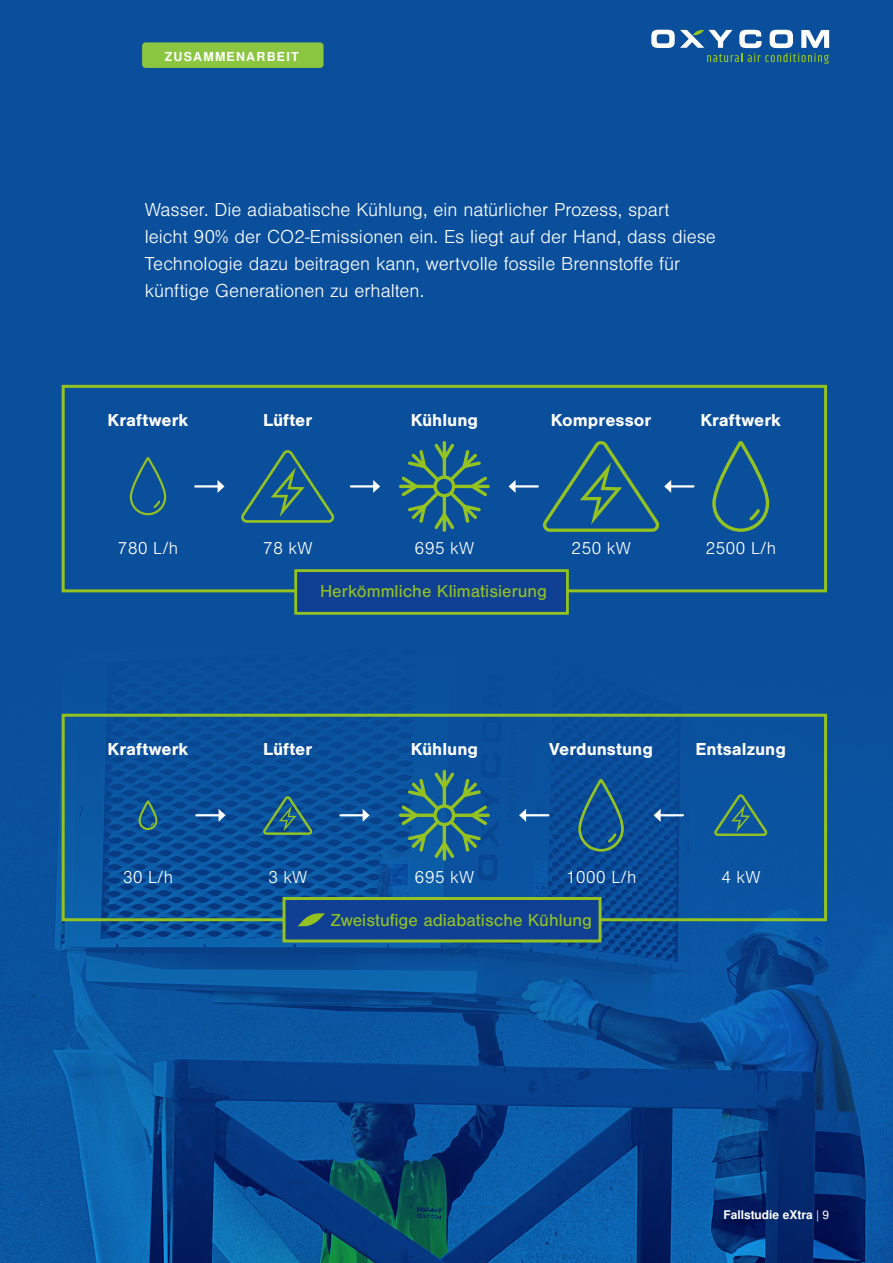
<style>
.page{position:relative;width:893px;height:1263px;background:#0a4f9b}
.page>*{position:absolute;margin:0;border:0;box-sizing:border-box;transform-origin:0 0}
.t1{font:300 19.5px/27px "Nimbus San";color:#fff}
.t2{font:700 18px "Nimbus San";color:#fff}
.t3{font:18px "Nimbus San";color:#94c221}
.t4{font:300 18px "Nimbus San";color:#fff}
.t5{font:700 12.45px "Nimbus San L";letter-spacing:.1em;color:#fff}
.t6{font:700 12px "Nimbus San L";color:#fff}
.s1{font-weight:400}
</style>
<div class="page">
<img style="left:0;top:713px;width:893px;height:550px">
<svg style="left:651px;top:30px;width:178px;height:34px"></svg>
<div style="left:62px;top:385px;width:765px;height:207px;border:3px solid #94c221"></div>
<svg style="left:241px;top:450px;width:93px;height:73px"></svg>
<svg style="left:712px;top:441px;width:58px;height:91px"></svg>
<svg style="left:130px;top:457px;width:37px;height:58px"></svg>
<hr style="left:452px;top:485px;width:38px;height:3px;background:#94c221;border-radius:2px">
<hr style="left:443px;top:494px;width:3px;height:38px;background:#94c221;border-radius:2px">
<hr style="left:399px;top:485px;width:37px;height:3px;background:#94c221;border-radius:2px">
<hr style="left:443px;top:441px;width:3px;height:37px;background:#94c221;border-radius:2px">
<svg style="left:401px;top:443px;width:86px;height:86px"></svg>
<div style="left:294px;top:569px;width:275px;height:46px;background:#0f4094;border:3px solid #94c221"></div>
<hr style="left:195px;top:485px;width:24px;height:2px;background:#fff">
<svg style="left:218px;top:480px;width:7px;height:13px"></svg>
<hr style="left:351px;top:485px;width:23px;height:2px;background:#fff">
<svg style="left:373px;top:480px;width:7px;height:13px"></svg>
<hr style="left:514px;top:485px;width:24px;height:2px;background:#fff">
<svg style="left:509px;top:480px;width:7px;height:13px"></svg>
<hr style="left:670px;top:485px;width:23px;height:2px;background:#fff">
<svg style="left:543px;top:441px;width:128px;height:91px"></svg>
<div style="left:62px;top:714px;width:765px;height:207px;border:3px solid #94c221"></div>
<svg style="left:714px;top:794px;width:54px;height:42px"></svg>
<svg style="left:138px;top:800px;width:19px;height:30px"></svg>
<svg style="left:452px;top:813px;width:38px;height:4px"></svg>
<hr style="left:443px;top:823px;width:3px;height:38px;background:#94c221;border-radius:2px">
<hr style="left:443px;top:770px;width:3px;height:37px;background:#94c221;border-radius:2px">
<svg style="left:401px;top:772px;width:86px;height:86px"></svg>
<div style="left:282px;top:897px;width:320px;height:45px;background:#0f4094;border:3px solid #94c221"></div>
<svg style="left:298px;top:913px;width:27px;height:13px"></svg>
<hr style="left:196px;top:814px;width:24px;height:2px;background:#fff">
<svg style="left:219px;top:809px;width:7px;height:13px"></svg>
<hr style="left:340px;top:814px;width:24px;height:2px;background:#fff">
<svg style="left:363px;top:809px;width:7px;height:13px"></svg>
<hr style="left:525px;top:814px;width:23px;height:2px;background:#fff">
<svg style="left:519px;top:809px;width:7px;height:13px"></svg>
<hr style="left:659px;top:814px;width:24px;height:2px;background:#fff">
<svg style="left:654px;top:809px;width:7px;height:13px"></svg>
<svg style="left:262px;top:796px;width:51px;height:39px"></svg>
<svg style="left:578px;top:779px;width:46px;height:73px"></svg>
<div style="left:142px;top:42px;width:182px;height:26px;background:#8bc640;border-radius:4px"></div>
<p class="t5" style="left:165px;top:47px;width:135px">ZUSAMMENARBEIT</p>
<p class="t1" style="left:145px;top:196px;width:573px">Wasser. Die adiabatische Kühlung, ein natürlicher Prozess, spart leicht 90% der CO2-Emissionen ein. Es liegt auf der Hand, dass diese Technologie dazu beitragen kann, wertvolle fossile Brennstoffe für künftige Generationen zu erhalten.</p>
<p class="t2" style="left:108px;top:410px;width:82px">Kraftwerk</p>
<p class="t2" style="left:263px;top:410px;width:51px">Lüfter</p>
<p class="t2" style="left:411px;top:410px;width:69px">Kühlung</p>
<p class="t2" style="left:551px;top:410px;width:102px">Kompressor</p>
<p class="t2" style="left:700px;top:410px;width:82px">Kraftwerk</p>
<p class="t4" style="left:118px;top:539px;width:62px">780 L/h</p>
<p class="t4" style="left:263px;top:539px;width:51px">78 kW</p>
<p class="t4" style="left:415px;top:539px;width:61px">695 kW</p>
<p class="t4" style="left:571px;top:539px;width:61px">250 kW</p>
<p class="t4" style="left:705px;top:539px;width:72px">2500 L/h</p>
<p class="t3" style="left:320px;top:581px;width:229px">Herkömmliche Klimatisierung</p>
<p class="t2" style="left:108px;top:739px;width:82px">Kraftwerk</p>
<p class="t2" style="left:263px;top:739px;width:51px">Lüfter</p>
<p class="t2" style="left:411px;top:739px;width:69px">Kühlung</p>
<p class="t2" style="left:549px;top:739px;width:105px">Verdunstung</p>
<p class="t2" style="left:695px;top:739px;width:92px">Entsalzung</p>
<p class="t4" style="left:123px;top:868px;width:52px">30 L/h</p>
<p class="t4" style="left:268px;top:868px;width:41px">3 kW</p>
<p class="t4" style="left:415px;top:868px;width:61px">695 kW</p>
<p class="t4" style="left:566px;top:868px;width:72px">1000 L/h</p>
<p class="t4" style="left:721px;top:868px;width:41px">4 kW</p>
<p class="t3" style="left:330px;top:910px;width:263px">Zweistufige adiabatische Kühlung</p>
<p class="t6" style="left:723px;top:1206px;width:107px">Fallstudie eXtra <span class="s1">| 9</span></p>
</div>
